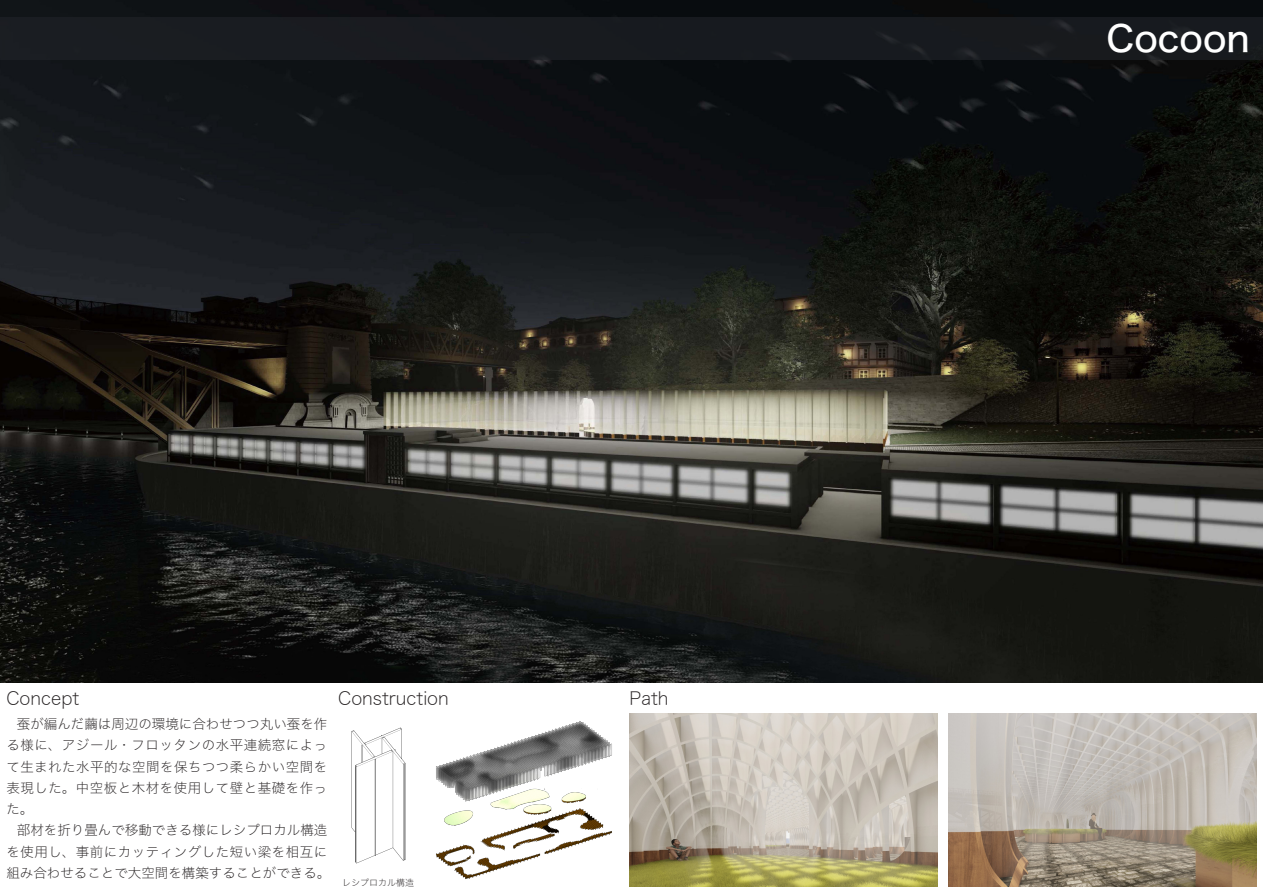
<style>
.page{position:relative;width:1263px;height:893px;background:#fff}
.page>*{position:absolute;margin:0;border:0;box-sizing:border-box;transform-origin:0 0}
.t1{font:36px "Hiragino Sans W5";color:#fff}
.t2{font:18px "Hiragino Sans W1";color:#231f20}
.t3{font:13.5px/21.2px "Hiragino Sans W1";letter-spacing:.035em;color:#231f20;text-align:justify}
.t4{font:13.5px/21.2px "Hiragino Sans W1";color:#231f20;text-align:center}
.t5{font:9px "Hiragino Sans W1";color:#231f20}
</style>
<div class="page">
<img style="left:0;top:0;width:1263px;height:682px">
<div style="left:0;top:17px;width:1263px;height:42px;background:#181b1f"></div>
<img style="left:351px;top:727px;width:55px;height:137px">
<img style="left:630px;top:713px;width:308px;height:174px">
<img style="left:948px;top:713px;width:308px;height:174px">
<img style="left:436px;top:721px;width:176px;height:158px">
<p class="t2" style="left:6px;top:682px;width:74px">Concept</p>
<p class="t3" style="left:6px;top:712px;width:323px;text-indent:11px">蚕が編んだ繭は周辺の環境に合わせつつ丸い蚕を作る様に、アジール・フロッタンの水平連続窓によって生まれた水平的な空間を保ちつつ柔らかい空間を表現した。中空板と木材を使用して壁と基礎を作った。</p>
<p class="t4" style="left:6px;top:819px;width:325px">部材を折り畳んで移動できる様にレシプロカル構造を使用し、事前にカッティングした短い梁を相互に組み合わせることで大空間を構築することができる。</p>
<p class="t2" style="left:338px;top:682px;width:112px">Construction</p>
<p class="t5" style="left:342px;top:874px;width:74px">レシプロカル構造</p>
<p class="t2" style="left:630px;top:682px;width:40px">Path</p>
<p class="t1" style="left:1106px;top:6px;width:145px">Cocoon</p>
</div>
